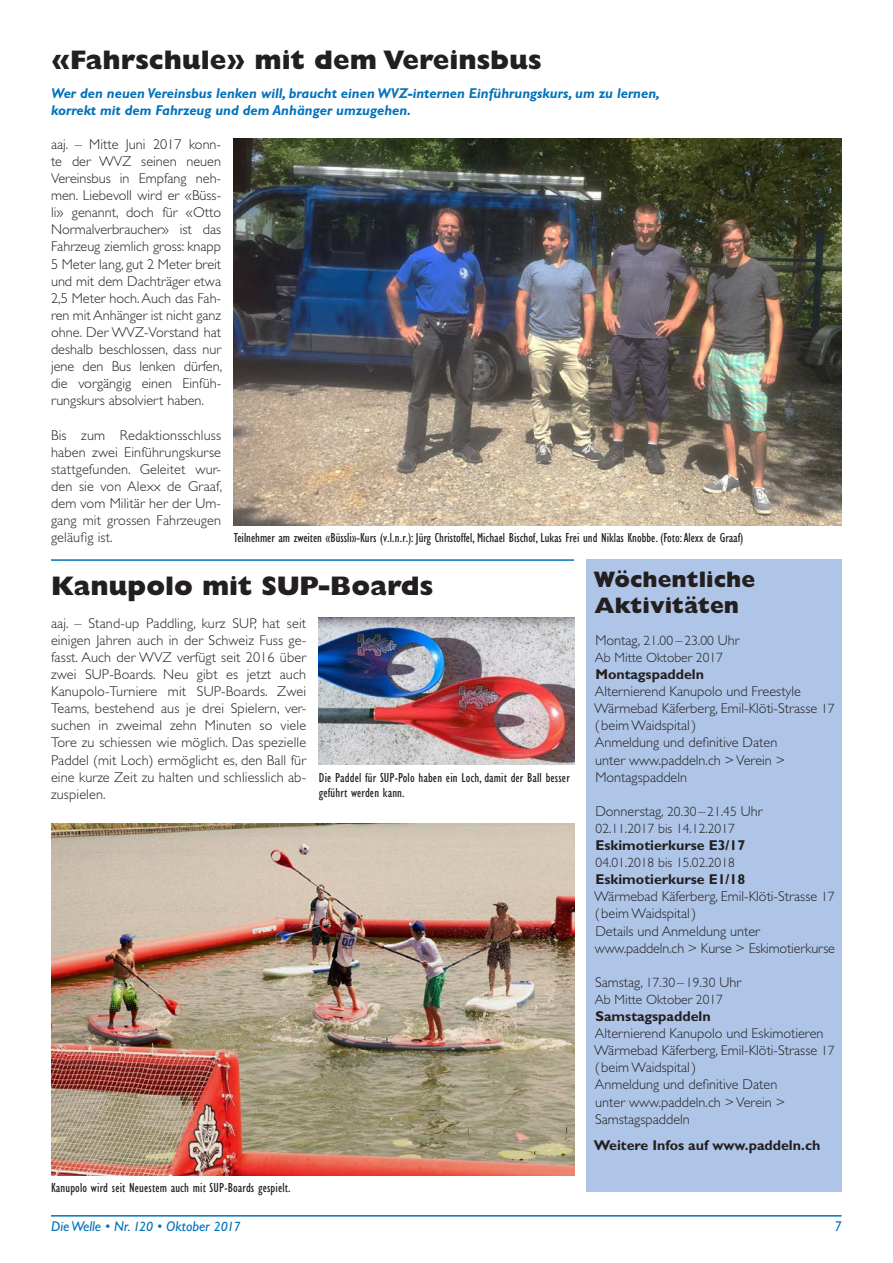
<style>
.page{position:relative;width:893px;height:1263px;background:#fff}
.page>*{position:absolute;margin:0;border:0;box-sizing:border-box;transform-origin:0 0}
.t1{font:800 27px "Gill Sans Std";color:#231f20}
.t2{font:800 22.5px/25.5px "Gill Sans Std";color:#231f20}
.t3{font:300 14.25px/17.1px "Gill Sans Std";color:#231f20;text-align:justify}
.t4{font:italic 700 14.25px/17.1px "Gill Sans Std";color:#0072bc}
.t5{font:700 14.25px "Gill Sans Std";color:#231f20}
.t6{font:italic 14.25px "Gill Sans Std";color:#0072bc}
.t7{font:condensed 13.5px/15px "Gill Sans Std";letter-spacing:.01em;color:#231f20}
.t8{font:300 13.5px "Gill Sans Std";color:#231f20}
.s1{font-size:13.5px}
.s2{font-weight:700}
</style>
<div class="page">
<hr style="left:51px;top:1215px;width:791px;height:1px;background:#0072bc">
<img style="left:51px;top:823px;width:523px;height:352px">
<img style="left:319px;top:617px;width:255px;height:147px">
<div style="left:587px;top:559px;width:255px;height:633px;background:#aec5e7"></div>
<img style="left:234px;top:138px;width:608px;height:387px">
<hr style="left:51px;top:559px;width:523px;height:2px;background:#0072bc">
<h1 class="t1" style="left:51px;top:45px;width:492px">«Fahrschule» mit dem Vereinsbus</h1>
<p class="t4" style="left:51px;top:84px;width:610px">Wer den neuen Vereinsbus lenken will, braucht einen WVZ-internen Einführungskurs, um zu lernen, korrekt mit dem Fahrzeug und dem Anhänger umzugehen.</p>
<p class="t3" style="left:51px;top:136px;width:173px">aaj. – Mitte Juni 2017 konn&shy;te der WVZ seinen neuen Vereinsbus in Empfang neh&shy;men. Liebevoll wird er «Büss&shy;li» genannt, doch für «Otto Normalverbraucher» ist das Fahrzeug ziemlich gross: knapp 5 Meter lang, gut 2 Meter breit und mit dem Dachträger etwa 2,5 Meter hoch. Auch das Fah&shy;ren mit Anhänger ist nicht ganz ohne. Der WVZ-Vorstand hat deshalb beschlossen, dass nur jene den Bus lenken dürfen, die vorgängig einen Einfüh&shy;rungskurs absolviert haben.</p>
<p class="t3" style="left:51px;top:426px;width:173px">Bis zum Redaktionsschluss haben zwei Einführungskurse stattgefunden. Geleitet wur&shy;den sie von Alexx de Graaf, dem vom Militär her der Um&shy;gang mit grossen Fahrzeugen geläufig ist.</p>
<p class="t7" style="left:234px;top:531px;width:511px">Teilnehmer am zweiten «Büssli»-Kurs (v.l.n.r.): Jürg Christoffel, Michael Bischof, Lukas Frei und Niklas Knobbe. (Foto: Alexx de Graaf)</p>
<h1 class="t1" style="left:51px;top:570px;width:384px">Kanupolo mit SUP-Boards</h1>
<p class="t3" style="left:51px;top:614px;width:257px">aaj. – Stand-up Paddling, kurz SUP, hat seit einigen Jahren auch in der Schweiz Fuss ge&shy;fasst. Auch der WVZ verfügt seit 2016 über zwei SUP-Boards. Neu gibt es jetzt auch Kanupolo-Turniere mit SUP-Boards. Zwei Teams, bestehend aus je drei Spielern, ver&shy;suchen in zweimal zehn Minuten so viele Tore zu schiessen wie möglich. Das spezielle Paddel (mit Loch) ermöglicht es, den Ball für eine kurze Zeit zu halten und schliesslich ab&shy;zuspielen.</p>
<p class="t7" style="left:319px;top:770px;width:252px">Die Paddel für SUP-Polo haben ein Loch, damit der Ball besser geführt werden kann.</p>
<p class="t7" style="left:51px;top:1180px;width:241px">Kanupolo wird seit Neuestem auch mit SUP-Boards gespielt.</p>
<h2 class="t2" style="left:593px;top:567px;width:163px">Wöchentliche<br>Aktivitäten</h2>
<p class="t3" style="left:595px;top:632px;width:146px">Montag, <span class="s1">21</span>.<span class="s1">00</span> –<span class="s1">23</span>.<span class="s1">00</span> Uhr</p>
<p class="t8" style="left:595px;top:650px;width:129px">Ab Mitte Oktober 2017</p>
<p class="t5" style="left:595px;top:666px;width:110px">Montagspaddeln</p>
<p class="t3" style="left:594px;top:683px;width:242px;text-align:left">Alternierend Kanupolo und Freestyle<br>Wärmebad Käferberg, Emil-Klöti-Strasse <span class="s1">17 </span>(beim Waidspital)<br>Anmeldung und definitive Daten<br>unter www.paddeln.ch &gt; Verein &gt;<br>Montagspaddeln</p>
<p class="t3" style="left:595px;top:803px;width:169px">Donnerstag, <span class="s1">20.30</span> –<span class="s1">21</span>.<span class="s1">45</span> Uhr</p>
<p class="t8" style="left:596px;top:821px;width:141px">02.11.2017 bis 14.12.2017</p>
<p class="t5" style="left:595px;top:837px;width:151px">Eskimotierkurse E3/17</p>
<p class="t8" style="left:596px;top:855px;width:141px">04.01.2018 bis 15.02.2018</p>
<p class="t3" style="left:594px;top:871px;width:243px;text-align:left"><span class="s2">Eskimotierkurse E1/18<br></span>Wärmebad Käferberg, Emil-Klöti-Strasse <span class="s1">17 </span>(beim Waidspital)<br>Details und Anmeldung unter www.paddeln.ch &gt; Kurse &gt; Eskimotierkurse</p>
<p class="t3" style="left:595px;top:974px;width:147px">Samstag, <span class="s1">17</span>.<span class="s1">30</span> –<span class="s1">19</span>.<span class="s1">30</span> Uhr</p>
<p class="t8" style="left:595px;top:992px;width:129px">Ab Mitte Oktober 2017</p>
<p class="t5" style="left:595px;top:1008px;width:117px">Samstagspaddeln</p>
<p class="t3" style="left:594px;top:1025px;width:242px;text-align:left">Alternierend Kanupolo und Eskimotieren<br>Wärmebad Käferberg, Emil-Klöti-Strasse <span class="s1">17 </span>(beim Waidspital)<br>Anmeldung und definitive Daten<br>unter www.paddeln.ch &gt; Verein &gt;<br>Samstagspaddeln</p>
<p class="t5" style="left:594px;top:1136px;width:228px">Weitere Infos auf www.paddeln.ch</p>
<p class="t6" style="left:51px;top:1218px;width:191px">Die Welle • Nr. <span class="s1">120</span> • Oktober <span class="s1">2017</span></p>
<p class="t6" style="left:834px;top:1218px;width:9px">7</p>
</div>
